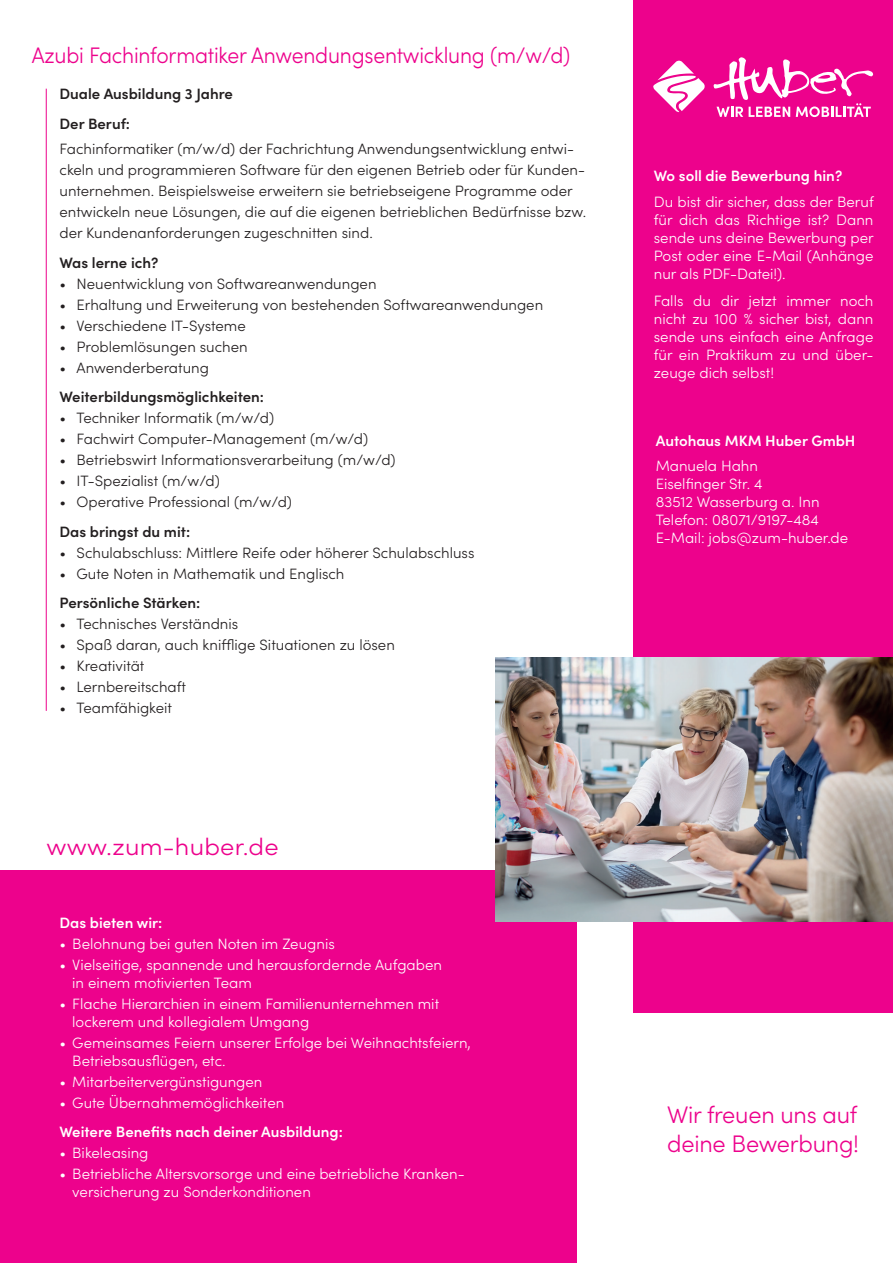
<style>
.page{position:relative;width:893px;height:1263px;background:#fff}
.page>*{position:absolute;margin:0;border:0;box-sizing:border-box;transform-origin:0 0}
.t1{font:300 24px/28.8px "Sofia Pro";letter-spacing:-.01em;color:#ed028c}
.t2{font:300 24px "Sofia Pro";letter-spacing:.01em;color:#ed028c;scale:1.06 1}
.t3{font:300 22.5px "Sofia Pro";letter-spacing:-.01em;color:#ed028c;scale:.94 1}
.t4{font:300 15px/21px "Sofia Pro";color:#231f20}
.t5{font:300 15px/18px "Sofia Pro";color:#fff}
.t6{font:600 15px/29.5px "Sofia Pro";color:#231f20}
.t7{font:600 15px "Sofia Pro";color:#fff}
</style>
<div class="page">
<div style="left:634px;top:0;width:259px;height:1012px;background:#ed028c"></div>
<div style="left:0;top:871px;width:577px;height:392px;background:#ed028c"></div>
<img style="left:495px;top:657px;width:398px;height:265px">
<hr style="left:46px;top:89px;width:1px;height:622px;background:#ed028c">
<svg style="left:653px;top:57px;width:220px;height:61px"></svg>
<h2 class="t3" style="left:32px;top:39px;width:574px">Azubi Fachinformatiker Anwendungsentwicklung (m/w/d)</h2>
<p class="t6" style="left:60px;top:78px;width:175px">Duale Ausbildung 3 Jahre<br>Der Beruf:</p>
<p class="t4" style="left:60px;top:137px;width:528px">Fachinformatiker (m/w/d) der Fachrichtung Anwendungsentwicklung entwi&shy;ckeln und programmieren Software für den eigenen Betrieb oder für Kunden&shy;unternehmen. Beispielsweise erweitern sie betriebseigene Programme oder entwickeln neue Lösungen, die auf die eigenen betrieblichen Bedürfnisse bzw. der Kundenanforderungen zugeschnitten sind.</p>
<p class="t6" style="left:60px;top:246px;width:101px">Was lerne ich?</p>
<p class="t4" style="left:60px;top:272px;width:318px">• Neuentwicklung von Softwareanwendungen</p>
<p class="t4" style="left:60px;top:293px;width:485px">• Erhaltung und Erweiterung von bestehenden Softwareanwendungen</p>
<p class="t4" style="left:60px;top:314px;width:188px">• Verschiedene IT-Systeme</p>
<p class="t4" style="left:60px;top:335px;width:190px">• Problemlösungen suchen</p>
<p class="t4" style="left:60px;top:356px;width:151px">• Anwenderberatung</p>
<p class="t6" style="left:60px;top:381px;width:206px">Weiterbildungsmöglichkeiten:</p>
<p class="t4" style="left:60px;top:406px;width:216px">• Techniker Informatik (m/w/d)</p>
<p class="t4" style="left:60px;top:427px;width:310px">• Fachwirt Computer-Management (m/w/d)</p>
<p class="t4" style="left:60px;top:448px;width:338px">• Betriebswirt Informationsverarbeitung (m/w/d)</p>
<p class="t4" style="left:60px;top:469px;width:162px">• IT-Spezialist (m/w/d)</p>
<p class="t4" style="left:60px;top:490px;width:234px">• Operative Professional (m/w/d)</p>
<p class="t6" style="left:60px;top:515px;width:132px">Das bringst du mit:</p>
<p class="t4" style="left:60px;top:541px;width:416px">• Schulabschluss: Mittlere Reife oder höherer Schulabschluss</p>
<p class="t4" style="left:60px;top:562px;width:286px">• Gute Noten in Mathematik und Englisch</p>
<p class="t6" style="left:60px;top:587px;width:142px">Persönliche Stärken:</p>
<p class="t4" style="left:60px;top:612px;width:180px">• Technisches Verständnis</p>
<p class="t4" style="left:60px;top:633px;width:337px">• Spaß daran, auch knifflige Situationen zu lösen</p>
<p class="t4" style="left:60px;top:654px;width:86px">• Kreativität</p>
<p class="t4" style="left:60px;top:675px;width:128px">• Lernbereitschaft</p>
<p class="t4" style="left:60px;top:696px;width:114px">• Teamfähigkeit</p>
<h1 class="t2" style="left:46px;top:829px;width:221px">www.zum-huber.de</h1>
<p class="t7" style="left:60px;top:911px;width:104px">Das bieten wir:</p>
<p class="t5" style="left:60px;top:934px;width:277px">• Belohnung bei guten Noten im Zeugnis</p>
<p class="t5" style="left:72px;top:955px;width:371px;text-indent:-13px">• Vielseitige, spannende und herausfordernde Aufgaben in einem motivierten Team</p>
<p class="t5" style="left:72px;top:994px;width:368px;text-indent:-13px">• Flache Hierarchien in einem Familienunternehmen mit lockerem und kollegialem Umgang</p>
<p class="t5" style="left:72px;top:1033px;width:400px;text-indent:-13px">• Gemeinsames Feiern unserer Erfolge bei Weihnachtsfeiern,<br>Betriebsausflügen, etc.</p>
<p class="t5" style="left:60px;top:1072px;width:204px">• Mitarbeitervergünstigungen</p>
<p class="t5" style="left:60px;top:1093px;width:226px">• Gute Übernahmemöglichkeiten</p>
<p class="t7" style="left:60px;top:1121px;width:285px">Weitere Benefits nach deiner Ausbildung:</p>
<p class="t5" style="left:60px;top:1143px;width:90px">• Bikeleasing</p>
<p class="t5" style="left:72px;top:1164px;width:394px;text-indent:-13px">• Betriebliche Altersvorsorge und eine betriebliche Kranken&shy;versicherung zu Sonderkonditionen</p>
<p class="t7" style="left:654px;top:164px;width:190px">Wo soll die Bewerbung hin?</p>
<p class="t5" style="left:654px;top:192px;width:222px;text-align:justify">Du bist dir sicher, dass der Beruf für dich das Richtige ist? Dann sende uns deine Bewerbung per Post oder eine E-Mail (Anhänge nur als PDF-Datei!).</p>
<p class="t5" style="left:654px;top:291px;width:221px;text-align:justify">Falls du dir jetzt immer noch nicht zu 100 % sicher bist, dann sende uns einfach eine Anfrage für ein Praktikum zu und über&shy;zeuge dich selbst!</p>
<p class="t7" style="left:656px;top:429px;width:201px">Autohaus MKM Huber GmbH</p>
<p class="t5" style="left:656px;top:456px;width:194px">Manuela Hahn<br>Eiselfinger Str. 4<br>83512 Wasserburg a. Inn<br>Telefon: 08071/9197-484<br>E-Mail: jobs@zum-huber.de</p>
<h1 class="t1" style="left:667px;top:1099px;width:193px">Wir freuen uns auf deine Bewerbung!</h1>
</div>
